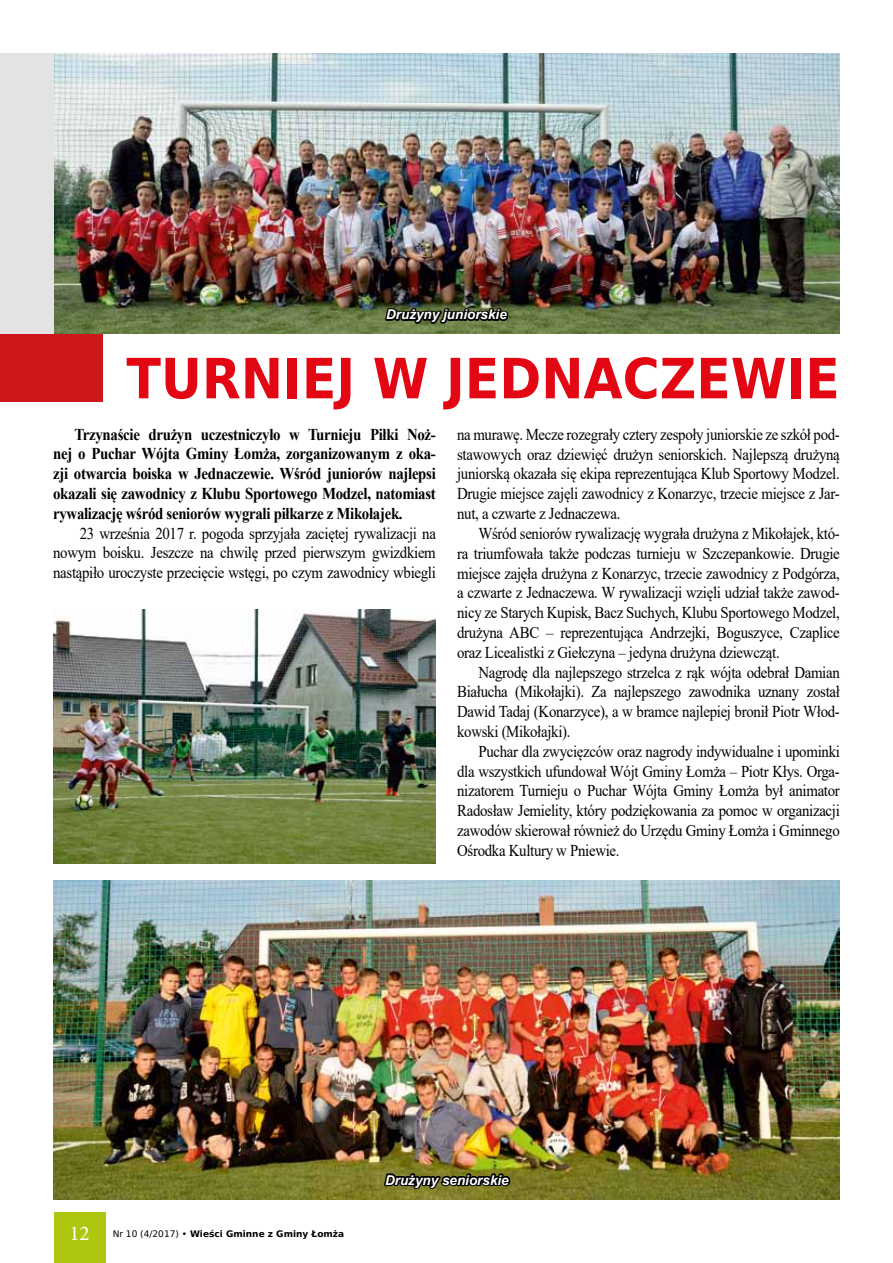
<style>
.page{position:relative;width:893px;height:1263px;background:#fff}
.page>*{position:absolute;margin:0;border:0;box-sizing:border-box;transform-origin:0 0}
.t1{font:700 55.5px "DejaVu Sans";color:#e30613;scale:.91 1}
.t2{font:21px "Minion Pro";color:#fff}
.t3{font:16.5px/19.8px "Times New Roman";letter-spacing:-.02em;color:#000;text-align:justify;scale:.9 1}
.t4{font:700 16.5px/19.8px "Times New Roman";letter-spacing:-.02em;color:#000;text-align:justify;scale:.9 1}
.t5{font:italic 700 13.5px "Arial";color:#fff}
.t6{font:700 9px "DejaVu Sans";color:#000}
.s1{font-weight:400}
</style>
<div class="page">
<div style="left:54px;top:1212px;width:51px;height:51px;background:#afc60e"></div>
<img style="left:53px;top:880px;width:787px;height:319px">
<svg style="left:382px;top:1171px;width:131px;height:29px;background:#56551b"></svg>
<img style="left:53px;top:609px;width:383px;height:254px">
<div style="left:0;top:53px;width:102px;height:348px;background:#cd171a"></div>
<img style="left:53px;top:53px;width:787px;height:281px">
<div style="left:0;top:53px;width:53px;height:281px;background:#e3e3e3"></div>
<svg style="left:383px;top:306px;width:128px;height:28px;background:#44502e"></svg>
<p class="t5" style="left:386px;top:306px;width:122px">Drużyny juniorskie</p>
<h1 class="t1" style="left:126px;top:333px;width:785px">TURNIEJ W JEDNACZEWIE</h1>
<p class="t4" style="left:53px;top:424px;width:427px;text-indent:21px">Trzynaście drużyn uczestniczyło w Turnieju Piłki Noż&shy;nej o Puchar Wójta Gminy Łomża, zorganizowanym z oka&shy;zji otwarcia boiska w Jednaczewie. Wśród juniorów najlepsi okazali się zawodnicy z Klubu Sportowego Modzel, natomiast rywalizację wśród seniorów wygrali piłkarze z Mikołajek.</p>
<p class="t3" style="left:53px;top:523px;width:427px;text-indent:27px">23 września 2017 r. pogoda sprzyjała zaciętej rywalizacji na nowym boisku. Jeszcze na chwilę przed pierwszym gwizdkiem nastąpiło uroczyste przecięcie wstęgi, po czym zawodnicy wbiegli</p>
<p class="t3" style="left:457px;top:424px;width:427px">na murawę. Mecze rozegrały cztery zespoły juniorskie ze szkół pod&shy;stawowych oraz dziewięć drużyn seniorskich. Najlepszą drużyną juniorską okazała się ekipa reprezentująca Klub Sportowy Modzel.<br>Drugie miejsce zajęli zawodnicy z Konarzyc, trzecie miejsce z Jar&shy;nut, a czwarte z Jednaczewa.</p>
<p class="t3" style="left:457px;top:523px;width:427px;text-indent:21px">Wśród seniorów rywalizację wygrała drużyna z Mikołajek, któ&shy;ra triumfowała także podczas turnieju w Szczepankowie. Drugie miejsce zajęła drużyna z Konarzyc, trzecie zawodnicy z Podgórza, a czwarte z Jednaczewa. W rywalizacji wzięli udział także zawod&shy;nicy ze Starych Kupisk, Bacz Suchych, Klubu Sportowego Modzel, drużyna ABC – reprezentująca Andrzejki, Boguszyce, Czaplice oraz Licealistki z Giełczyna – jedyna drużyna dziewcząt.</p>
<p class="t3" style="left:457px;top:661px;width:427px;text-indent:21px">Nagrodę dla najlepszego strzelca z rąk wójta odebrał Damian Białucha (Mikołajki). Za najlepszego zawodnika uznany został Dawid Tadaj (Konarzyce), a w bramce najlepiej bronił Piotr Włod&shy;kowski (Mikołajki).</p>
<p class="t3" style="left:457px;top:741px;width:427px;text-indent:21px">Puchar dla zwycięzców oraz nagrody indywidualne i upominki dla wszystkich ufundował Wójt Gminy Łomża – Piotr Kłys. Orga&shy;nizatorem Turnieju o Puchar Wójta Gminy Łomża był animator Radosław Jemielity, który podziękowania za pomoc w organizacji zawodów skierował również do Urzędu Gminy Łomża i Gminnego Ośrodka Kultury w Pniewie.</p>
<p class="t2" style="left:69px;top:1219px;width:22px">12</p>
<p class="t6" style="left:113px;top:1226px;width:233px"><span class="s1">Nr 10 (4/2017) •</span> WIEŚCI GMINNE Z GMINY ŁOMŻA</p>
<p class="t5" style="left:385px;top:1171px;width:125px">Drużyny seniorskie</p>
</div>
